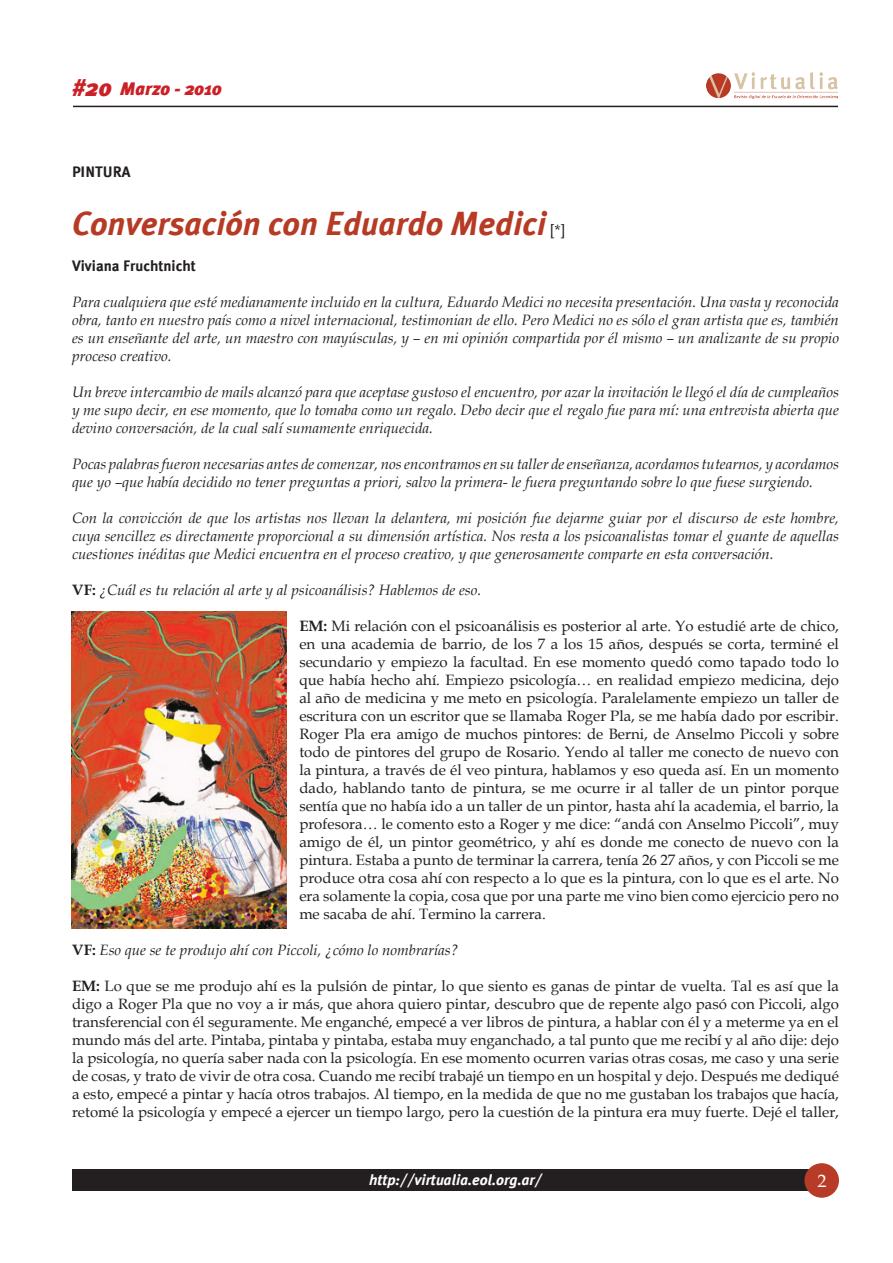
<style>
.page{position:relative;width:893px;height:1263px;background:#fff}
.page>*{position:absolute;margin:0;border:0;box-sizing:border-box;transform-origin:0 0}
.t1{font:italic 700 33px "Meta Plus";color:#b73a25}
.t2{font:italic 900 18px "Meta Plus";color:#ca2026}
.t3{font:18px "Book Antiqua";color:#fff}
.t4{font:15px/18px "Book Antiqua";color:#231f20;text-align:justify}
.t5{font:italic 15px/18px "Book Antiqua";color:#231f20;text-align:justify}
.t6{font:italic 700 15px "Meta Plus";color:#fff}
.t7{font:700 15px "Meta Plus";color:#231f20}
.s1{font-size:24px}
.s2{font-family:"Book Antiqua";font-weight:400;font-style:normal;font-size:15px;color:#231f20}
.s3{font-weight:700;font-style:normal}
.s4{font-weight:700}
</style>
<div class="page">
<div style="left:72px;top:1170px;width:750px;height:21px;background:#231f20"></div>
<div style="left:804px;top:1163px;width:35px;height:35px;background:#b73b26;border-radius:50%"></div>
<hr style="left:73px;top:106px;width:765px;height:1px;background:#231f20">
<img style="left:706px;top:72px;width:132px;height:27px">
<img style="left:71px;top:612px;width:216px;height:317px">
<p class="t2" style="left:72px;top:79px;width:151px"><span class="s1">#20</span> Marzo - 2010</p>
<p class="t7" style="left:72px;top:163px;width:60px">PINTURA</p>
<h1 class="t1" style="left:72px;top:204px;width:495px">Conversación con Eduardo Medici <span class="s2">[*]</span></h1>
<p class="t7" style="left:72px;top:257px;width:125px">Viviana Fruchtnicht</p>
<p class="t5" style="left:72px;top:292px;width:768px">Para cualquiera que esté medianamente incluido en la cultura, Eduardo Medici no necesita presentación. Una vasta y reconocida obra, tanto en nuestro país como a nivel internacional, testimonian de ello. Pero Medici no es sólo el gran artista que es, también es un enseñante del arte, un maestro con mayúsculas, y – en mi opinión compartida por él mismo – un analizante de su propio proceso creativo.</p>
<p class="t5" style="left:72px;top:382px;width:768px">Un breve intercambio de mails alcanzó para que aceptase gustoso el encuentro, por azar la invitación le llegó el día de cumpleaños y me supo decir, en ese momento, que lo tomaba como un regalo. Debo decir que el regalo fue para mí: una entrevista abierta que devino conversación, de la cual salí sumamente enriquecida.</p>
<p class="t5" style="left:72px;top:454px;width:768px">Pocas palabras fueron necesarias antes de comenzar, nos encontramos en su taller de enseñanza, acordamos tutearnos, y acordamos que yo –que había decidido no tener preguntas a priori, salvo la primera- le fuera preguntando sobre lo que fuese surgiendo.</p>
<p class="t5" style="left:72px;top:508px;width:768px">Con la convicción de que los artistas nos llevan la delantera, mi posición fue dejarme guiar por el discurso de este hombre, cuya sencillez es directamente proporcional a su dimensión artística. Nos resta a los psicoanalistas tomar el guante de aquellas cuestiones inéditas que Medici encuentra en el proceso creativo, y que generosamente comparte en esta conversación.</p>
<p class="t5" style="left:72px;top:580px;width:411px"><span class="s3">VF:</span> ¿Cuál es tu relación al arte y al psicoanálisis? Hablemos de eso.</p>
<p class="t4" style="left:299px;top:616px;width:541px"><span class="s4">EM:</span> Mi relación con el psicoanálisis es posterior al arte. Yo estudié arte de chico, en una academia de barrio, de los 7 a los 15 años, después se corta, terminé el secundario y empiezo la facultad. En ese momento quedó como tapado todo lo que había hecho ahí. Empiezo psicología… en realidad empiezo medicina, dejo al año de medicina y me meto en psicología. Paralelamente empiezo un taller de escritura con un escritor que se llamaba Roger Pla, se me había dado por escribir.<br>Roger Pla era amigo de muchos pintores: de Berni, de Anselmo Piccoli y sobre todo de pintores del grupo de Rosario. Yendo al taller me conecto de nuevo con la pintura, a través de él veo pintura, hablamos y eso queda así. En un momento dado, hablando tanto de pintura, se me ocurre ir al taller de un pintor porque sentía que no había ido a un taller de un pintor, hasta ahí la academia, el barrio, la profesora… le comento esto a Roger y me dice: “andá con Anselmo Piccoli”, muy amigo de él, un pintor geométrico, y ahí es donde me conecto de nuevo con la pintura. Estaba a punto de terminar la carrera, tenía 26 27 años, y con Piccoli se me produce otra cosa ahí con respecto a lo que es la pintura, con lo que es el arte. No era solamente la copia, cosa que por una parte me vino bien como ejercicio pero no me sacaba de ahí. Termino la carrera.</p>
<p class="t5" style="left:72px;top:940px;width:388px"><span class="s3">VF:</span> Eso que se te produjo ahí con Piccoli, ¿cómo lo nombrarías?</p>
<p class="t4" style="left:72px;top:976px;width:768px"><span class="s4">EM:</span> Lo que se me produjo ahí es la pulsión de pintar, lo que siento es ganas de pintar de vuelta. Tal es así que la digo a Roger Pla que no voy a ir más, que ahora quiero pintar, descubro que de repente algo pasó con Piccoli, algo transferencial con él seguramente. Me enganché, empecé a ver libros de pintura, a hablar con él y a meterme ya en el mundo más del arte. Pintaba, pintaba y pintaba, estaba muy enganchado, a tal punto que me recibí y al año dije: dejo la psicología, no quería saber nada con la psicología. En ese momento ocurren varias otras cosas, me caso y una serie de cosas, y trato de vivir de otra cosa. Cuando me recibí trabajé un tiempo en un hospital y dejo. Después me dediqué a esto, empecé a pintar y hacía otros trabajos. Al tiempo, en la medida de que no me gustaban los trabajos que hacía, retomé la psicología y empecé a ejercer un tiempo largo, pero la cuestión de la pintura era muy fuerte. Dejé el taller,</p>
<p class="t6" style="left:369px;top:1171px;width:174px">http://virtualia.eol.org.ar/</p>
<p class="t3" style="left:817px;top:1168px;width:10px">2</p>
</div>
